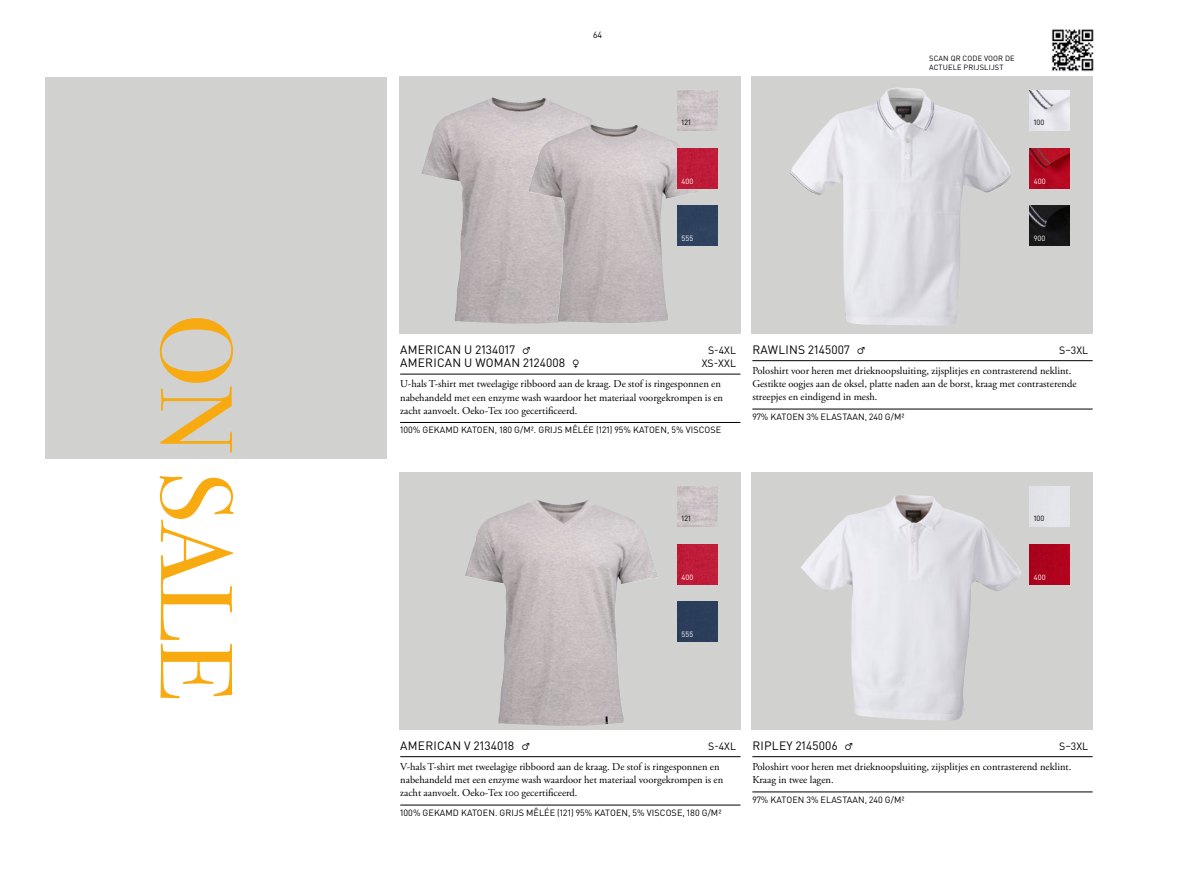
<style>
.page{position:relative;width:1191px;height:893px;background:#fff}
.page>*{position:absolute;margin:0;border:0;box-sizing:border-box;transform-origin:0 0}
.t1{font:102px "Bodoni Svty Two ITCTT";color:#f8aa11}
.NAMN_H_21{font:12px "DIN Pro";letter-spacing:.01em;color:#000}
.BRÖD-H2021{font:10.5px/13.2px "Adobe Garamond Pro";color:#000}
.NAMN_H_21-2{font:10.5px "DIN Pro";letter-spacing:.01em;color:#000}
.Specs-H2021{font:9px "DIN Pro";letter-spacing:.01em;color:#000}
.BRÖDM20{font:7.5px/9px "DIN Pro";letter-spacing:.02em;color:#000}
.BRÖDM20-2{font:7.5px "DIN Pro";letter-spacing:.01em;color:#fff}
</style>
<div class="page">
<div style="left:399px;top:77px;width:341px;height:257px;background:#d1d1cf"></div>
<img style="left:421px;top:97px;width:171px;height:227px">
<img style="left:528px;top:124px;width:170px;height:199px">
<img style="left:677px;top:90px;width:40px;height:40px">
<div style="left:677px;top:148px;width:40px;height:40px;background:#be1c38"></div>
<div style="left:677px;top:206px;width:40px;height:40px;background:#2e415f"></div>
<div style="left:399px;top:472px;width:341px;height:258px;background:#d1d1cf"></div>
<img style="left:465px;top:500px;width:193px;height:226px">
<img style="left:677px;top:486px;width:40px;height:40px">
<div style="left:677px;top:544px;width:40px;height:40px;background:#bf1c39"></div>
<div style="left:677px;top:602px;width:40px;height:40px;background:#2a3e5b"></div>
<div style="left:751px;top:77px;width:341px;height:257px;background:#d1d1cf"></div>
<img style="left:790px;top:88px;width:221px;height:238px">
<img style="left:1029px;top:90px;width:40px;height:40px">
<img style="left:1029px;top:148px;width:40px;height:40px">
<img style="left:1029px;top:206px;width:40px;height:40px">
<div style="left:751px;top:472px;width:341px;height:258px;background:#d1d1cf"></div>
<img style="left:801px;top:495px;width:221px;height:226px">
<div style="left:1029px;top:486px;width:40px;height:40px;background:#e3e4e9"></div>
<div style="left:1029px;top:544px;width:40px;height:40px;background:#ac031d"></div>
<div style="left:45px;top:77px;width:342px;height:382px;background:#d1d1cf"></div>
<hr style="left:400px;top:374px;width:340px;height:1px;background:#000">
<hr style="left:400px;top:422px;width:340px;height:1px;background:#000">
<hr style="left:400px;top:756px;width:340px;height:1px;background:#000">
<hr style="left:400px;top:805px;width:340px;height:1px;background:#000">
<hr style="left:752px;top:360px;width:340px;height:1px;background:#000">
<hr style="left:752px;top:409px;width:340px;height:1px;background:#000">
<hr style="left:752px;top:756px;width:340px;height:1px;background:#000">
<hr style="left:752px;top:792px;width:340px;height:1px;background:#000">
<img style="left:1051px;top:29px;width:43px;height:42px">
<p class="t1" style="left:279px;top:314px;width:388px;rotate:90deg">ON SALE</p>
<p class="Specs-H2021" style="left:593px;top:29px;width:11px">64</p>
<p class="BRÖDM20" style="left:681px;top:117px;width:11px">121</p>
<p class="BRÖDM20-2" style="left:681px;top:176px;width:13px">400</p>
<p class="BRÖDM20-2" style="left:681px;top:233px;width:13px">555</p>
<p class="BRÖDM20" style="left:929px;top:53px;width:87px">SCAN QR CODE VOOR DE<br>ACTUELE PRIJSLIJST</p>
<p class="BRÖDM20" style="left:1033px;top:117px;width:12px">100</p>
<p class="BRÖDM20-2" style="left:1033px;top:176px;width:13px">400</p>
<p class="BRÖDM20-2" style="left:1033px;top:233px;width:13px">900</p>
<p class="NAMN_H_21" style="left:400px;top:341px;width:133px">AMERICAN U 2134017 ♂</p>
<p class="NAMN_H_21-2" style="left:708px;top:343px;width:30px">S-4XL</p>
<p class="NAMN_H_21" style="left:400px;top:355px;width:181px">AMERICAN U WOMAN 2124008 ♀</p>
<p class="NAMN_H_21-2" style="left:701px;top:356px;width:36px">XS-XXL</p>
<p class="BRÖD-H2021" style="left:400px;top:378px;width:324px">U-hals T-shirt met tweelagige ribboord aan de kraag. De stof is ringesponnen en nabehandeld met een enzyme wash waardoor het materiaal voorgekrompen is en zacht aanvoelt. Oeko-Tex 100 gecertificeerd.</p>
<p class="Specs-H2021" style="left:400px;top:424px;width:323px">100% GEKAMD KATOEN, 180 G/M². GRIJS MÊLÉE (121) 95% KATOEN, 5% VISCOSE</p>
<p class="NAMN_H_21" style="left:752px;top:341px;width:115px">RAWLINS 2145007 ♂</p>
<p class="NAMN_H_21-2" style="left:1059px;top:343px;width:31px">S–3XL</p>
<p class="BRÖD-H2021" style="left:752px;top:364px;width:326px">Poloshirt voor heren met drieknoopsluiting, zijsplitjes en contrasterend neklint.<br>Gestikte oogjes aan de oksel, platte naden aan de borst, kraag met contrasterende streepjes en eindigend in mesh.</p>
<p class="Specs-H2021" style="left:752px;top:410px;width:154px">97% KATOEN 3% ELASTAAN, 240 G/M²</p>
<p class="BRÖDM20" style="left:681px;top:513px;width:11px">121</p>
<p class="BRÖDM20-2" style="left:681px;top:572px;width:13px">400</p>
<p class="BRÖDM20-2" style="left:681px;top:629px;width:13px">555</p>
<p class="BRÖDM20" style="left:1033px;top:513px;width:12px">100</p>
<p class="BRÖDM20-2" style="left:1033px;top:572px;width:13px">400</p>
<p class="NAMN_H_21" style="left:400px;top:737px;width:132px">AMERICAN V 2134018 ♂</p>
<p class="NAMN_H_21-2" style="left:708px;top:739px;width:30px">S-4XL</p>
<p class="BRÖD-H2021" style="left:400px;top:760px;width:324px">V-hals T-shirt met tweelagige ribboord aan de kraag. De stof is ringesponnen en nabehandeld met een enzyme wash waardoor het materiaal voorgekrompen is en zacht aanvoelt. Oeko-Tex 100 gecertificeerd.</p>
<p class="Specs-H2021" style="left:400px;top:806px;width:323px">100% GEKAMD KATOEN. GRIJS MÊLÉE (121) 95% KATOEN, 5% VISCOSE, 180 G/M²</p>
<p class="NAMN_H_21" style="left:752px;top:737px;width:103px">RIPLEY 2145006 ♂</p>
<p class="NAMN_H_21-2" style="left:1059px;top:739px;width:31px">S–3XL</p>
<p class="BRÖD-H2021" style="left:752px;top:760px;width:320px">Poloshirt voor heren met drieknoopsluiting, zijsplitjes en contrasterend neklint.<br>Kraag in twee lagen.</p>
<p class="Specs-H2021" style="left:752px;top:793px;width:154px">97% KATOEN 3% ELASTAAN, 240 G/M²</p>
</div>
